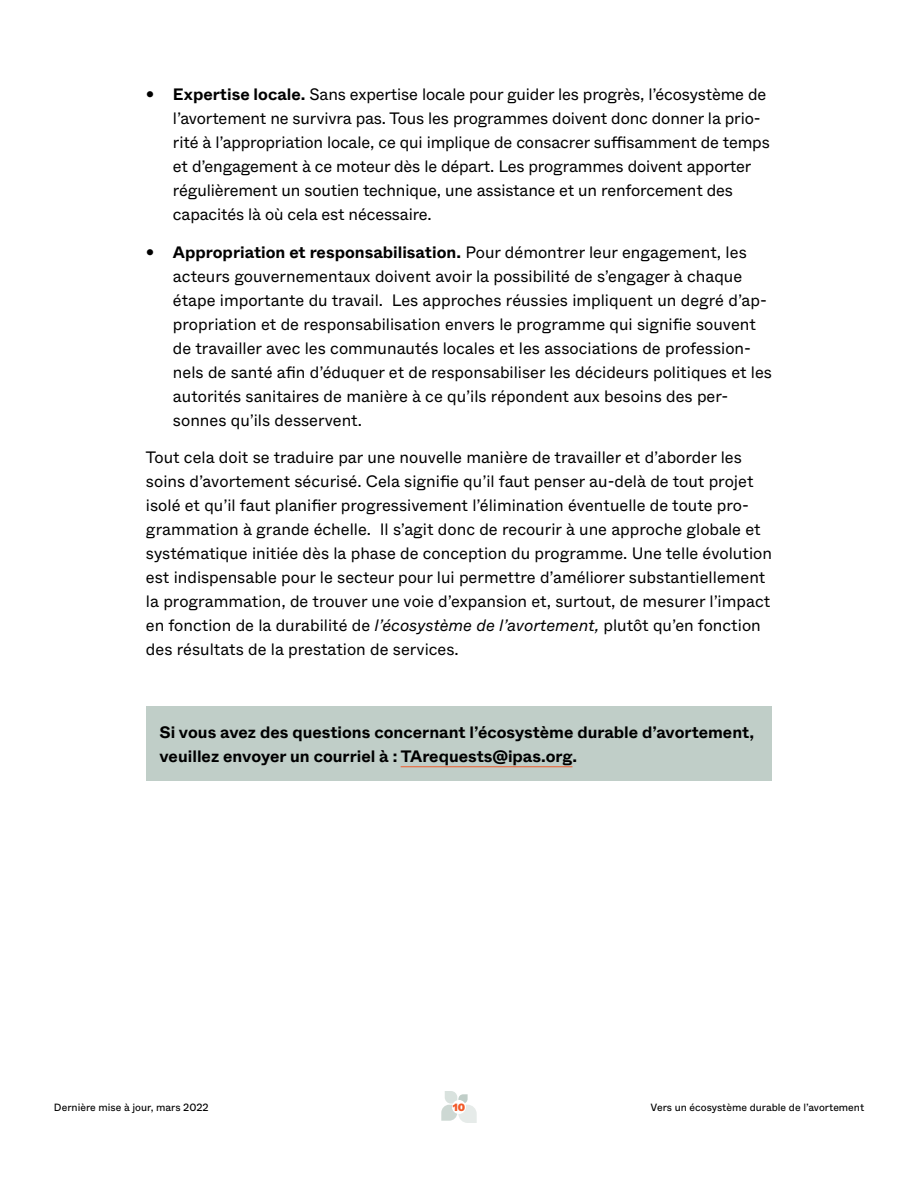
<style>
.page{position:relative;width:918px;height:1188px;background:#fff}
.page>*{position:absolute;margin:0;border:0;box-sizing:border-box;transform-origin:0 0}
.body{font:16.5px/24px "ABC Whyte";color:#000}
.body-2{font:700 16.5px/24px "ABC Whyte";color:#000}
.t1{font:10.5px "ABC Whyte";color:#000}
.t2{font:900 10.5px "ABC Whyte";color:#f15a29}
.s1{font-weight:700}
.s2{font-style:italic}
</style>
<div class="page">
<svg style="left:441px;top:1091px;width:36px;height:32px"></svg>
<div style="left:452px;top:1100px;width:14px;height:14px;background:#fff;border-radius:50%"></div>
<div style="left:146px;top:706px;width:626px;height:75px;background:#c0cec8"></div>
<hr style="left:401px;top:766px;width:172px;height:1px;background:#f15a29">
<p class="body" style="left:173px;top:83px;width:598px;text-indent:-27px">• <span class="s1">Expertise locale.</span> Sans expertise locale pour guider les progrès, l’écosystème de l’avortement ne survivra pas. Tous les programmes doivent donc donner la prio&shy;rité à l’appropriation locale, ce qui implique de consacrer suffisamment de temps et d’engagement à ce moteur dès le départ. Les programmes doivent apporter régulièrement un soutien technique, une assistance et un renforcement des capacités là où cela est nécessaire.</p>
<p class="body" style="left:173px;top:240px;width:601px;text-indent:-27px">• <span class="s1">Appropriation et responsabilisation.</span> Pour démontrer leur engagement, les acteurs gouvernementaux doivent avoir la possibilité de s’engager à chaque étape importante du travail. Les approches réussies impliquent un degré d’ap&shy;propriation et de responsabilisation envers le programme qui signifie souvent de travailler avec les communautés locales et les associations de profession&shy;nels de santé afin d’éduquer et de responsabiliser les décideurs politiques et les autorités sanitaires de manière à ce qu’ils répondent aux besoins des per&shy;sonnes qu’ils desservent.</p>
<p class="body" style="left:146px;top:446px;width:627px">Tout cela doit se traduire par une nouvelle manière de travailler et d’aborder les soins d’avortement sécurisé. Cela signifie qu’il faut penser au-delà de tout projet isolé et qu’il faut planifier progressivement l’élimination éventuelle de toute pro&shy;grammation à grande échelle. Il s’agit donc de recourir à une approche globale et systématique initiée dès la phase de conception du programme. Une telle évolution est indispensable pour le secteur pour lui permettre d’améliorer substantiellement la programmation, de trouver une voie d’expansion et, surtout, de mesurer l’impact en fonction de la durabilité de <span class="s2">l’écosystème de l’avortement,</span> plutôt qu’en fonction des résultats de la prestation de services.</p>
<p class="body-2" style="left:159px;top:721px;width:596px">Si vous avez des questions concernant l’écosystème durable d’avortement, veuillez envoyer un courriel à : TArequests@ipas.org.</p>
<p class="t1" style="left:54px;top:1101px;width:156px">Dernière mise à jour, mars 2022</p>
<p class="t2" style="left:453px;top:1100px;width:14px">10</p>
<p class="t1" style="left:651px;top:1101px;width:215px">Vers un écosystème durable de l’avortement</p>
</div>
